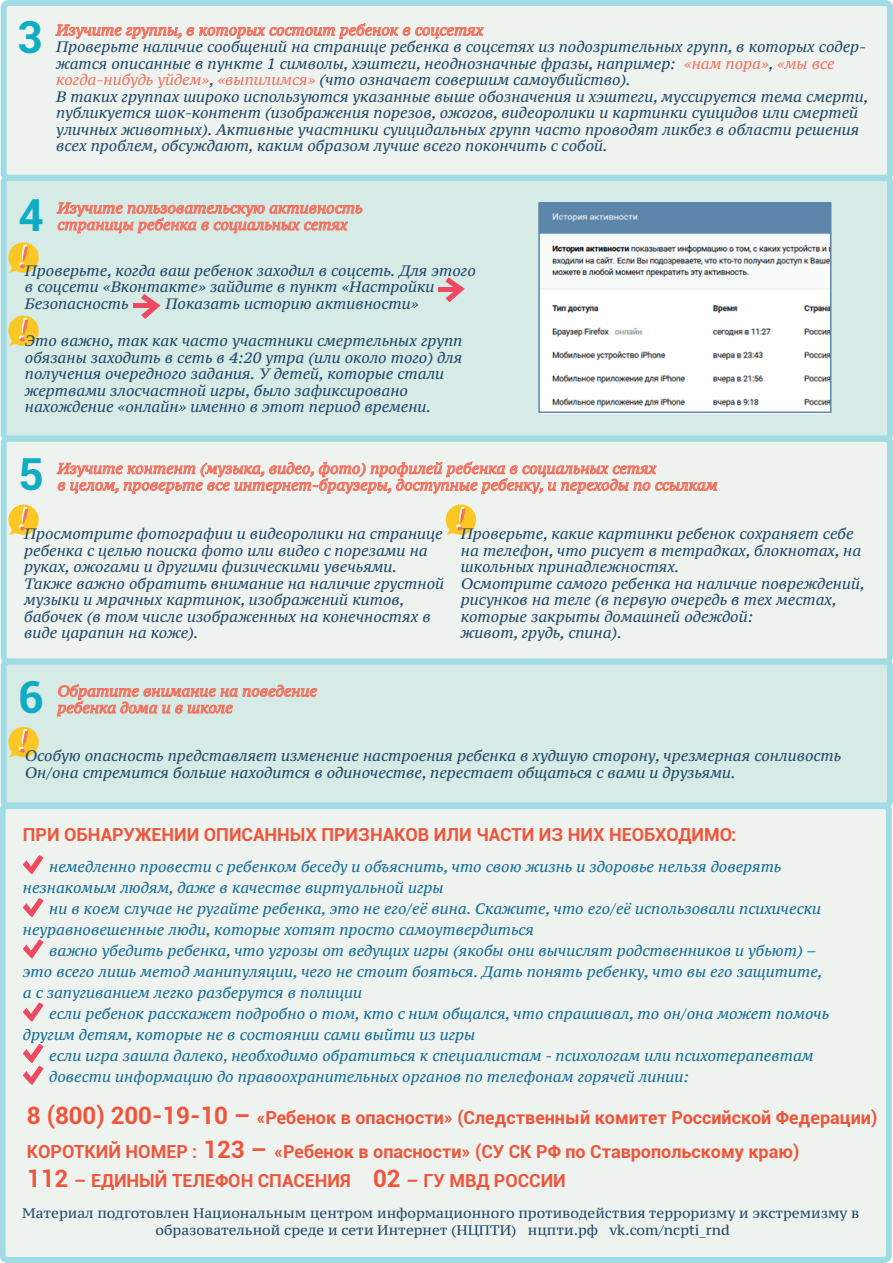
<style>
.page{position:relative;width:893px;height:1263px;background:#fff}
.page>*{position:absolute;margin:0;border:0;box-sizing:border-box;transform-origin:0 0}
.t1{font:700 44.25px "Roboto";color:#0fadc3}
.t2{font:700 18px/33.8px "Roboto";color:#f0553b}
.t3{font:italic 15px/16.5px "PT Serif Caption";color:#234969}
.t4{font:italic 15px/21px "PT Serif Caption";color:#156d99}
.t5{font:italic 15px/16.6px "PT Serif Caption";color:#f37361}
.t6{font:13.8px/16.5px "PT Serif Caption";color:#234969;text-align:center}
.s1{color:#f37361}
.s2{font-size:24px}
</style>
<div class="page">
<div style="left:3px;top:806px;width:886px;height:454px;background:#eef3ef;border-radius:5px"></div>
<div style="left:0;top:803px;width:892px;height:460px;border:6px solid #a1dbe3;border-radius:5px"></div>
<div style="left:4px;top:178px;width:886px;height:261px;background:#d6eae6;border-radius:5px"></div>
<div style="left:1px;top:175px;width:892px;height:267px;border:6px solid #a1dbe3;border-radius:5px"></div>
<svg style="left:23px;top:855px;width:20px;height:19px"></svg>
<svg style="left:23px;top:898px;width:20px;height:19px"></svg>
<svg style="left:23px;top:939px;width:20px;height:20px"></svg>
<svg style="left:23px;top:1002px;width:20px;height:20px"></svg>
<svg style="left:23px;top:1044px;width:20px;height:41px"></svg>
<svg style="left:8px;top:242px;width:31px;height:31px"></svg>
<svg style="left:8px;top:315px;width:31px;height:31px"></svg>
<div style="left:4px;top:3px;width:886px;height:175px;background:#eef3ef;border-radius:5px"></div>
<div style="left:1px;top:0;width:892px;height:181px;border:6px solid #a1dbe3;border-radius:5px"></div>
<svg style="left:55px;top:23px;width:429px;height:16px"></svg>
<div style="left:4px;top:661px;width:886px;height:144px;background:#d6eae6;border-radius:5px"></div>
<div style="left:1px;top:658px;width:892px;height:150px;border:6px solid #a1dbe3;border-radius:5px"></div>
<svg style="left:57px;top:684px;width:260px;height:33px"></svg>
<svg style="left:8px;top:727px;width:31px;height:30px"></svg>
<div style="left:4px;top:439px;width:886px;height:222px;background:#eef3ef;border-radius:5px"></div>
<div style="left:1px;top:436px;width:892px;height:228px;border:6px solid #a1dbe3;border-radius:5px"></div>
<svg style="left:57px;top:202px;width:305px;height:32px"></svg>
<svg style="left:8px;top:504px;width:31px;height:31px"></svg>
<svg style="left:57px;top:462px;width:660px;height:73px"></svg>
<img style="left:541px;top:205px;width:287px;height:205px">
<div style="left:538px;top:202px;width:293px;height:211px;border:2px solid #5d85aa"></div>
<svg style="left:445px;top:277px;width:20px;height:25px"></svg>
<hr style="left:438px;top:287px;width:20px;height:4px;background:#ef4861">
<svg style="left:141px;top:294px;width:19px;height:25px"></svg>
<div style="left:134px;top:303px;width:19px;height:5px;background:#ef4861"></div>
<h1 class="t1" style="left:17px;top:6px;width:27px">3</h1>
<p class="t5" style="left:56px;top:22px;width:429px">Изучите группы, в которых состоит ребенок в соцсетях</p>
<p class="t3" style="left:56px;top:38px;width:814px">Проверьте наличие сообщений на странице ребенка в соцсетях из подозрительных групп, в которых содер&shy;жатся описанные в пункте 1 символы, хэштеги, неоднозначные фразы, например: <span class="s1">«нам пора»</span>, <span class="s1">«мы все когда-нибудь уйдем»</span>, <span class="s1">«выпилимся»</span> (что означает совершим самоубийство).<br>В таких группах широко используются указанные выше обозначения и хэштеги, муссируется тема смерти, публикуется шок-контент (изображения порезов, ожогов, видеоролики и картинки суицидов или смертей уличных животных). Активные участники суицидальных групп часто проводят ликбез в области решения всех проблем, обсуждают, каким образом лучше всего покончить с собой.</p>
<h1 class="t1" style="left:18px;top:184px;width:27px">4</h1>
<p class="t3" style="left:25px;top:262px;width:452px">Проверьте, когда ваш ребенок заходил в соцсеть. Для этого в соцсети «Вконтакте» зайдите в пункт «Настройки<br>Безопасность</p>
<p class="t5" style="left:57px;top:200px;width:307px">Изучите пользовательскую активность страницы ребенка в социальных сетях</p>
<p class="t3" style="left:166px;top:295px;width:254px">Показать историю активности»</p>
<p class="t3" style="left:25px;top:333px;width:439px">Это важно, так как часто участники смертельных групп обязаны заходить в сеть в 4:20 утра (или около того) для получения очередного задания. У детей, которые стали жертвами злосчастной игры, было зафиксировано нахождение «онлайн» именно в этот период времени.</p>
<h1 class="t1" style="left:18px;top:443px;width:27px">5</h1>
<p class="t5" style="left:57px;top:460px;width:600px">Изучите контент (музыка, видео, фото) профилей ребенка в социальных сетях</p>
<p class="t5" style="left:57px;top:477px;width:662px">в целом, проверьте все интернет-браузеры, доступные ребенку, и переходы по ссылкам</p>
<p class="t3" style="left:24px;top:525px;width:421px">Просмотрите фотографии и видеоролики на странице ребенка с целью поиска фото или видео с порезами на руках, ожогами и другими физическими увечьями.<br>Также важно обратить внимание на наличие грустной музыки и мрачных картинок, изображений китов, бабочек (в том числе изображенных на конечностях в виде царапин на коже).</p>
<p class="t3" style="left:461px;top:525px;width:405px">Проверьте, какие картинки ребенок сохраняет себе на телефон, что рисует в тетрадках, блокнотах, на школьных принадлежностях.<br>Осмотрите самого ребенка на наличие повреждений, рисунков на теле (в первую очередь в тех местах, которые закрыты домашней одеждой:<br>живот, грудь, спина).</p>
<h1 class="t1" style="left:18px;top:666px;width:27px">6</h1>
<p class="t5" style="left:57px;top:683px;width:261px">Обратите внимание на поведение</p>
<p class="t5" style="left:57px;top:699px;width:177px">ребенка дома и в школе</p>
<p class="t3" style="left:25px;top:748px;width:818px">Особую опасность представляет изменение настроения ребенка в худшую сторону, чрезмерная сонливость<br>Он/она стремится больше находится в одиночестве, перестает общаться с вами и друзьями.</p>
<p class="t2" style="left:23px;top:817px;width:715px">ПРИ ОБНАРУЖЕНИИ ОПИСАННЫХ ПРИЗНАКОВ ИЛИ ЧАСТИ ИЗ НИХ НЕОБХОДИМО:</p>
<p class="t4" style="left:23px;top:856px;width:760px;text-indent:26px">немедленно провести с ребенком беседу и объяснить, что свою жизнь и здоровье нельзя доверять незнакомым людям, даже в качестве виртуальной игры</p>
<p class="t4" style="left:23px;top:898px;width:800px;text-indent:26px">ни в коем случае не ругайте ребенка, это не его/её вина. Скажите, что его/её использовали психически неуравновешенные люди, которые хотят просто самоутвердиться</p>
<p class="t4" style="left:23px;top:940px;width:801px;text-indent:26px">важно убедить ребенка, что угрозы от ведущих игры (якобы они вычислят родственников и убьют) – это всего лишь метод манипуляции, чего не стоит бояться. Дать понять ребенку, что вы его защитите, а с запугиванием легко разберутся в полиции</p>
<p class="t4" style="left:23px;top:1003px;width:808px;text-indent:26px">если ребенок расскажет подробно о том, кто с ним общался, что спрашивал, то он/она может помочь другим детям, которые не в состоянии сами выйти из игры</p>
<p class="t4" style="left:49px;top:1045px;width:766px">если игра зашла далеко, необходимо обратиться к специалистам - психологам или психотерапевтам довести информацию до правоохранительных органов по телефонам горячей линии:</p>
<p class="t2" style="left:27px;top:1100px;width:852px"><span class="s2">8 (800) 200-19-10 –</span> «Ребенок в опасности» (Следственный комитет Российской Федерации)<br>КОРОТКИЙ НОМЕР : <span class="s2">123 –</span> «Ребенок в опасности» (СУ СК РФ по Ставропольскому краю)</p>
<p class="t2" style="left:27px;top:1163px;width:540px"><span class="s2">112</span> – ЕДИНЫЙ ТЕЛЕФОН СПАСЕНИЯ <span class="s2">02</span> – ГУ МВД РОССИИ</p>
<p class="t6" style="left:22px;top:1205px;width:839px">Материал подготовлен Национальным центром информационного противодействия терроризму и экстремизму в образовательной среде и сети Интернет (НЦПТИ) нцпти.рф vk.com/ncpti_rnd</p>
</div>
